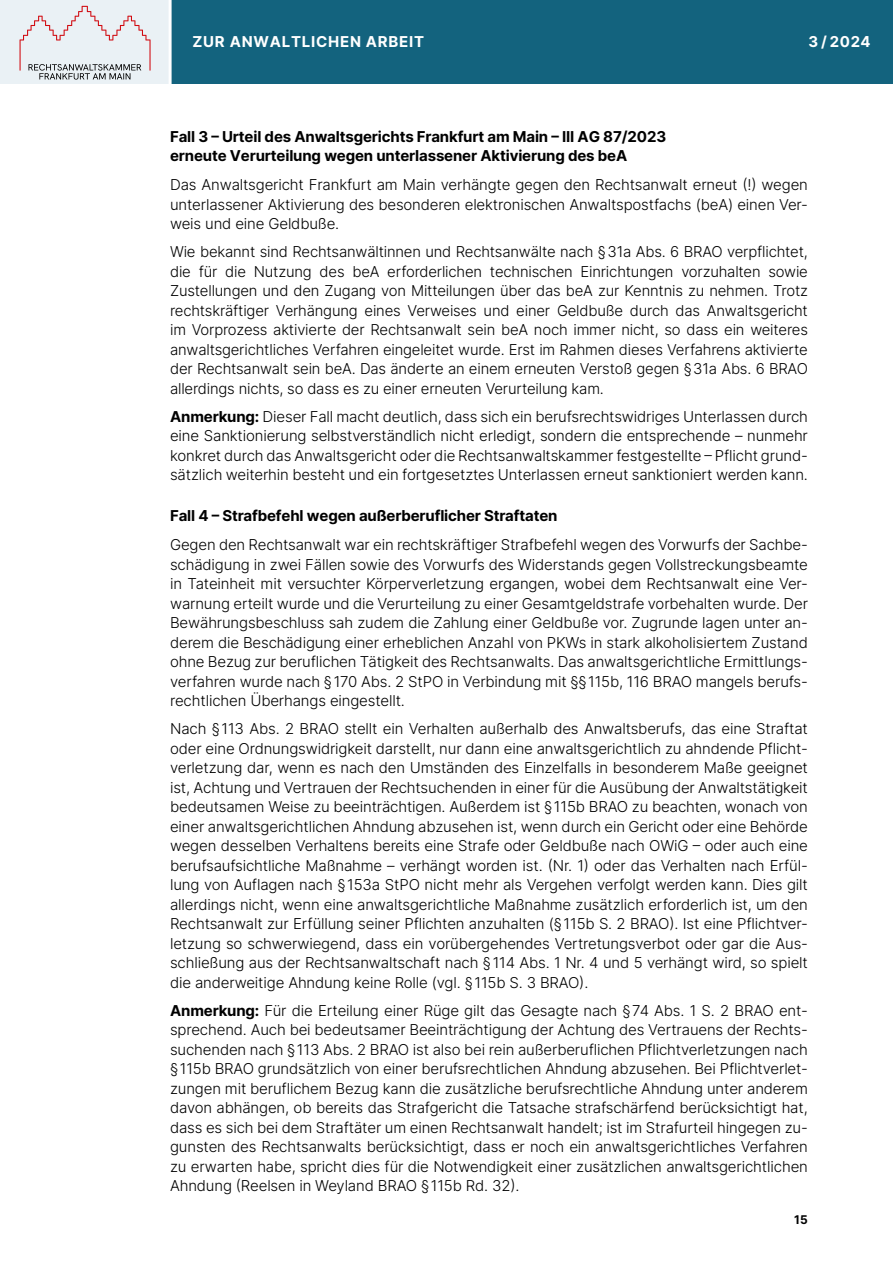
<style>
.page{position:relative;width:893px;height:1263px;background:#fff}
.page>*{position:absolute;margin:0;border:0;box-sizing:border-box;transform-origin:0 0}
.t1{font:300 15px/19.5px "Inter";letter-spacing:-.01em;color:#000;text-align:justify}
.t2{font:15px/19.5px "Inter";letter-spacing:-.01em;color:#000}
.t3{font:15px "Inter";letter-spacing:.05em;color:#fff}
.t4{font:12px "Inter";color:#000}
.s1{font-weight:400}
</style>
<div class="page">
<div style="left:170px;top:0;width:723px;height:84px;background:#13637e"></div>
<div style="left:0;top:0;width:170px;height:84px;background:#eaf1f5"></div>
<svg style="left:20px;top:6px;width:131px;height:74px"></svg>
<hr style="left:169px;top:0;width:3px;height:85px;background:#fff">
<p class="t3" style="left:192px;top:31px;width:233px">ZUR ANWALTLICHEN ARBEIT</p>
<p class="t3" style="left:808px;top:31px;width:64px">3 / 2024</p>
<p class="t2" style="left:170px;top:126px;width:498px">Fall 3 – Urteil des Anwaltsgerichts Frankfurt am Main – III AG 87/2023 erneute Verurteilung wegen unterlassener Aktivierung des beA</p>
<p class="t1" style="left:170px;top:175px;width:639px">Das Anwaltsgericht Frankfurt am Main verhängte gegen den Rechtsanwalt erneut (!) wegen unterlassener Aktivierung des besonderen elektronischen Anwaltspostfachs (beA) einen Ver&shy;weis und eine Geldbuße.</p>
<p class="t1" style="left:170px;top:242px;width:639px">Wie bekannt sind Rechtsanwältinnen und Rechtsanwälte nach §31a Abs. 6 BRAO verpflichtet, die für die Nutzung des beA erforderlichen technischen Einrichtungen vorzuhalten sowie Zustellungen und den Zugang von Mitteilungen über das beA zur Kenntnis zu nehmen. Trotz rechtskräftiger Verhängung eines Verweises und einer Geldbuße durch das Anwaltsgericht im Vorprozess aktivierte der Rechtsanwalt sein beA noch immer nicht, so dass ein weiteres anwaltsgerichtliches Verfahren eingeleitet wurde. Erst im Rahmen dieses Verfahrens aktivierte der Rechtsanwalt sein beA. Das änderte an einem erneuten Verstoß gegen §31a Abs. 6 BRAO allerdings nichts, so dass es zu einer erneuten Verurteilung kam.</p>
<p class="t1" style="left:170px;top:406px;width:639px"><span class="s1">Anmerkung:</span> Dieser Fall macht deutlich, dass sich ein berufsrechtswidriges Unterlassen durch eine Sanktionierung selbstverständlich nicht erledigt, sondern die entsprechende – nunmehr konkret durch das Anwaltsgericht oder die Rechtsanwaltskammer festgestellte – Pflicht grund&shy;sätzlich weiterhin besteht und ein fortgesetztes Unterlassen erneut sanktioniert werden kann.</p>
<p class="t2" style="left:170px;top:505px;width:389px">Fall 4 – Strafbefehl wegen außerberuflicher Straftaten</p>
<p class="t1" style="left:170px;top:535px;width:639px">Gegen den Rechtsanwalt war ein rechtskräftiger Strafbefehl wegen des Vorwurfs der Sachbe&shy;schädigung in zwei Fällen sowie des Vorwurfs des Widerstands gegen Vollstreckungsbeamte in Tateinheit mit versuchter Körperverletzung ergangen, wobei dem Rechtsanwalt eine Ver&shy;warnung erteilt wurde und die Verurteilung zu einer Gesamtgeldstrafe vorbehalten wurde. Der Bewährungsbeschluss sah zudem die Zahlung einer Geldbuße vor. Zugrunde lagen unter an&shy;derem die Beschädigung einer erheblichen Anzahl von PKWs in stark alkoholisiertem Zustand ohne Bezug zur beruflichen Tätigkeit des Rechtsanwalts. Das anwaltsgerichtliche Ermittlungs&shy;verfahren wurde nach §170 Abs. 2 StPO in Verbindung mit §§115b, 116 BRAO mangels berufs&shy;rechtlichen Überhangs eingestellt.</p>
<p class="t1" style="left:170px;top:719px;width:639px">Nach §113 Abs. 2 BRAO stellt ein Verhalten außerhalb des Anwaltsberufs, das eine Straftat oder eine Ordnungswidrigkeit darstellt, nur dann eine anwaltsgerichtlich zu ahndende Pflicht&shy;verletzung dar, wenn es nach den Umständen des Einzelfalls in besonderem Maße geeignet ist, Achtung und Vertrauen der Rechtsuchenden in einer für die Ausübung der Anwaltstätigkeit bedeutsamen Weise zu beeinträchtigen. Außerdem ist §115b BRAO zu beachten, wonach von einer anwaltsgerichtlichen Ahndung abzusehen ist, wenn durch ein Gericht oder eine Behörde wegen desselben Verhaltens bereits eine Strafe oder Geldbuße nach OWiG – oder auch eine berufsaufsichtliche Maßnahme – verhängt worden ist. (Nr. 1) oder das Verhalten nach Erfül&shy;lung von Auflagen nach §153a StPO nicht mehr als Vergehen verfolgt werden kann. Dies gilt allerdings nicht, wenn eine anwaltsgerichtliche Maßnahme zusätzlich erforderlich ist, um den Rechtsanwalt zur Erfüllung seiner Pflichten anzuhalten (§115b S. 2 BRAO). Ist eine Pflichtver&shy;letzung so schwerwiegend, dass ein vorübergehendes Vertretungsverbot oder gar die Aus&shy;schließung aus der Rechtsanwaltschaft nach §114 Abs. 1 Nr. 4 und 5 verhängt wird, so spielt die anderweitige Ahndung keine Rolle (vgl. §115b S. 3 BRAO).</p>
<p class="t1" style="left:170px;top:1000px;width:639px"><span class="s1">Anmerkung:</span> Für die Erteilung einer Rüge gilt das Gesagte nach §74 Abs. 1 S. 2 BRAO ent&shy;sprechend. Auch bei bedeutsamer Beeinträchtigung der Achtung des Vertrauens der Rechts&shy;suchenden nach §113 Abs. 2 BRAO ist also bei rein außerberuflichen Pflichtverletzungen nach §115b BRAO grundsätzlich von einer berufsrechtlichen Ahndung abzusehen. Bei Pflichtverlet&shy;zungen mit beruflichem Bezug kann die zusätzliche berufsrechtliche Ahndung unter anderem davon abhängen, ob bereits das Strafgericht die Tatsache strafschärfend berücksichtigt hat, dass es sich bei dem Straftäter um einen Rechtsanwalt handelt; ist im Strafurteil hingegen zu&shy;gunsten des Rechtsanwalts berücksichtigt, dass er noch ein anwaltsgerichtliches Verfahren zu erwarten habe, spricht dies für die Notwendigkeit einer zusätzlichen anwaltsgerichtlichen Ahndung (Reelsen in Weyland BRAO §115b Rd. 32).</p>
<p class="t4" style="left:794px;top:1211px;width:15px">15</p>
</div>
